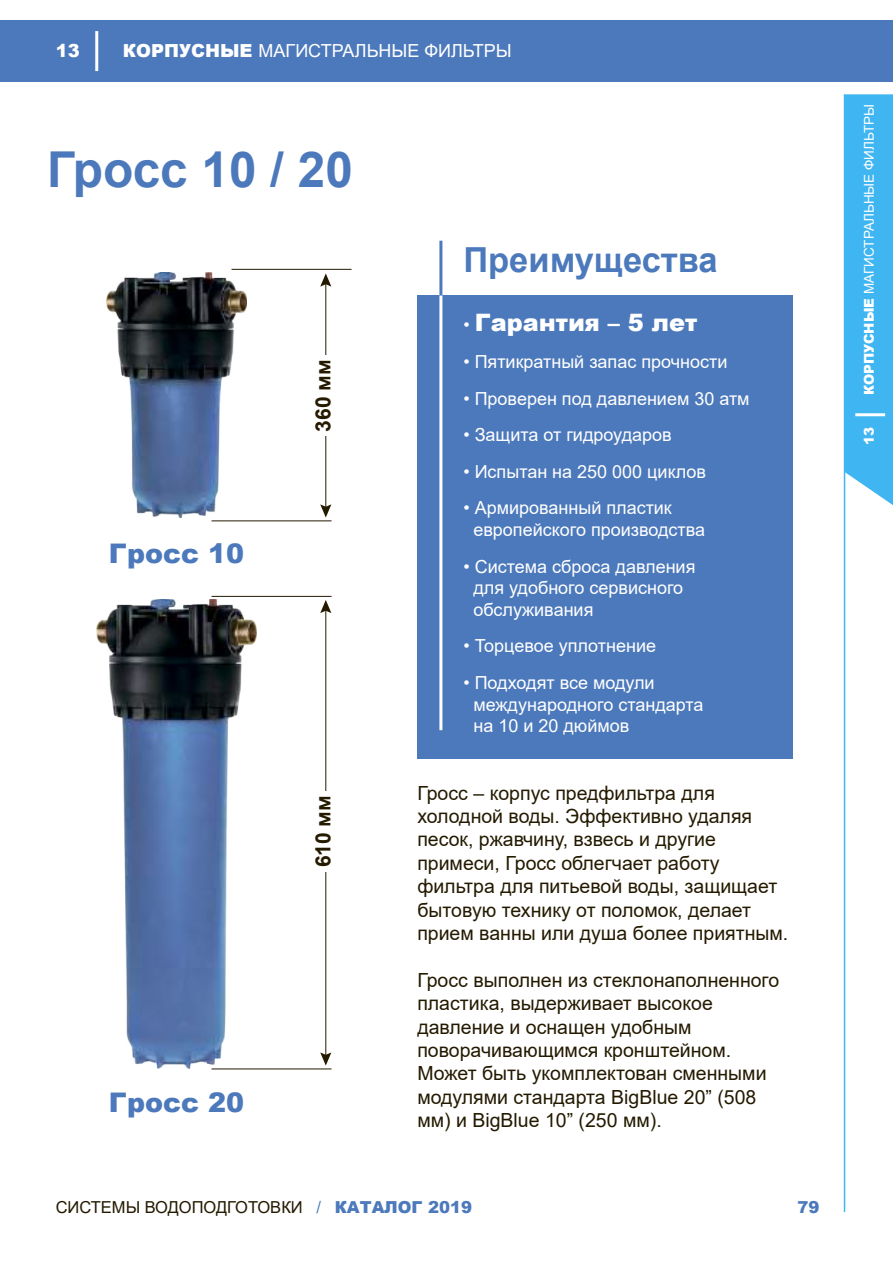
<style>
.page{position:relative;width:893px;height:1263px;background:#fff}
.page>*{position:absolute;margin:0;border:0;box-sizing:border-box;transform-origin:0 0}
.t1{font:700 49.5px "Arial";color:#4c79bb}
.t2{font:700 34.5px "Arial";color:#4c79bb}
.t3{font:900 27px "Arial";color:#4c79bb}
.t4{font:900 24px "Arial";color:#fff}
.t5{font:700 21px "Arial";color:#241a00}
.t6{font:19.5px/23.4px "Arial";color:#241a00}
.t7{font:18px/21.6px "Arial";color:#fff}
.t8{font:900 18px "Arial";color:#fff}
.t9{font:16.5px "Arial";color:#241a00}
.t10{font:900 16.5px "Arial";color:#4c79bb}
.t11{font:13.5px "Arial";color:#fff}
.t12{font:900 13.5px "Arial";color:#fff}
.s1{font-weight:900}
.s2{font-weight:400;font-size:18px}
.s3{color:#4c79bb}
.s4{font-weight:900;color:#4c79bb}
</style>
<div class="page">
<div style="left:0;top:20px;width:893px;height:62px;background:#4c79bb"></div>
<div style="left:845px;top:94px;width:48px;height:411px;background:#3fb5f1"></div>
<hr style="left:855px;top:413px;width:30px;height:3px;background:#fff">
<hr style="left:95px;top:31px;width:3px;height:40px;background:#fff">
<hr style="left:844px;top:94px;width:1px;height:1118px;background:#3fb5f1">
<div style="left:417px;top:295px;width:376px;height:464px;background:#4c79bb"></div>
<hr style="left:439px;top:295px;width:3px;height:435px;background:#fff">
<hr style="left:439px;top:241px;width:3px;height:54px;background:#4c79bb">
<img style="left:106px;top:273px;width:141px;height:245px">
<img style="left:97px;top:599px;width:160px;height:470px">
<hr style="left:212px;top:596px;width:120px;height:1px;background:#241a00">
<hr style="left:212px;top:1069px;width:120px;height:1px;background:#241a00">
<hr style="left:326px;top:609px;width:1px;height:448px;background:#241a00">
<svg style="left:320px;top:1052px;width:11px;height:13px"></svg>
<svg style="left:320px;top:600px;width:11px;height:13px"></svg>
<div style="left:308px;top:791px;width:29px;height:81px;background:#fff"></div>
<hr style="left:232px;top:269px;width:120px;height:1px;background:#241a00">
<hr style="left:212px;top:521px;width:120px;height:1px;background:#241a00">
<hr style="left:326px;top:279px;width:1px;height:230px;background:#241a00">
<svg style="left:320px;top:504px;width:11px;height:13px"></svg>
<svg style="left:320px;top:273px;width:11px;height:14px"></svg>
<div style="left:308px;top:355px;width:29px;height:81px;background:#fff"></div>
<p class="t8" style="left:56px;top:37px;width:26px">13</p>
<p class="t7" style="left:123px;top:40px;width:390px"><span class="s1">КОРПУСНЫЕ</span> МАГИСТРАЛЬНЫЕ ФИЛЬТРЫ</p>
<h1 class="t1" style="left:47px;top:134px;width:308px">Гросс 10 / 20</h1>
<h3 class="t3" style="left:109px;top:534px;width:137px">Гросс 10</h3>
<p class="t5" style="left:308px;top:432px;width:73px;rotate:-90deg">360 мм</p>
<p class="t5" style="left:308px;top:867px;width:73px;rotate:-90deg">610 мм</p>
<h3 class="t3" style="left:109px;top:1083px;width:137px">Гросс 20</h3>
<h2 class="t2" style="left:463px;top:236px;width:256px">Преимущества</h2>
<p class="t4" style="left:463px;top:305px;width:235px"><span class="s2">•</span> Гарантия – 5 лет</p>
<p class="t7" style="left:463px;top:351px;width:265px">• Пятикратный запас прочности</p>
<p class="t7" style="left:463px;top:387px;width:288px">• Проверен под давлением 30 атм</p>
<p class="t7" style="left:463px;top:424px;width:210px">• Защита от гидроударов</p>
<p class="t7" style="left:463px;top:461px;width:244px">• Испытан на 250 000 циклов</p>
<p class="t7" style="left:473px;top:497px;width:233px;text-indent:-10px">• Армированный пластик европейского производства</p>
<p class="t7" style="left:473px;top:555px;width:224px;text-indent:-10px">• Система сброса давления для удобного сервисного обслуживания</p>
<p class="t7" style="left:463px;top:635px;width:194px">• Торцевое уплотнение</p>
<p class="t7" style="left:473px;top:672px;width:232px;text-indent:-10px">• Подходят все модули международного стандарта на 10 и 20 дюймов</p>
<p class="t6" style="left:417px;top:781px;width:372px">Гросс – корпус предфильтра для холодной воды. Эффективно удаляя песок, ржавчину, взвесь и другие примеси, Гросс облегчает работу фильтра для питьевой воды, защищает бытовую технику от поломок, делает прием ванны или душа более приятным.</p>
<p class="t6" style="left:417px;top:968px;width:363px">Гросс выполнен из стеклонаполненного пластика, выдерживает высокое давление и оснащен удобным поворачивающимся кронштейном.<br>Может быть укомплектован сменными модулями стандарта BigBlue 20” (508 мм) и BigBlue 10” (250 мм).</p>
<p class="t9" style="left:56px;top:1195px;width:418px">СИСТЕМЫ ВОДОПОДГОТОВКИ <span class="s3">/</span> <span class="s4">КАТАЛОГ 2019</span></p>
<p class="t10" style="left:798px;top:1195px;width:24px">79</p>
<p class="t11" style="left:860px;top:395px;width:292px;rotate:-90deg"><span class="s1">КОРПУСНЫЕ</span> МАГИСТРАЛЬНЫЕ ФИЛЬТРЫ</p>
<p class="t12" style="left:859px;top:445px;width:20px;rotate:-90deg">13</p>
</div>
